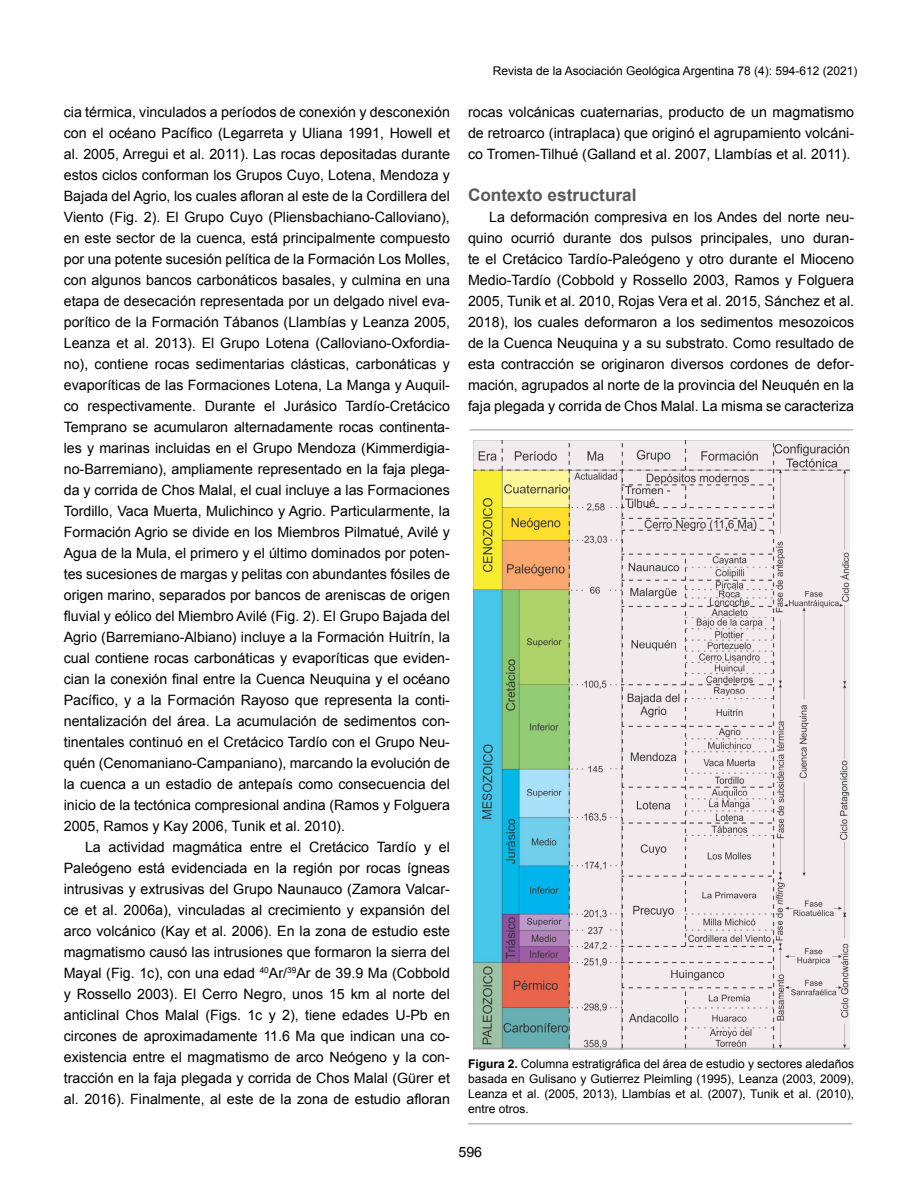
<style>
.page{position:relative;width:918px;height:1188px;background:#fff}
.page>*{position:absolute;margin:0;border:0;box-sizing:border-box;transform-origin:0 0}
.subtitulos{font:700 17.25px "Arial";color:#58595b}
.textos_san_serif{font:14.25px/21px "Arial";color:#000;text-align:justify}
.epigrafes{font:12px/15px "Arial";color:#000;text-align:justify}
.s1{font-weight:700}
</style>
<div class="page">
<img style="left:474px;top:441px;width:375px;height:609px">
<hr style="left:468px;top:1123px;width:384px;height:1px;background:#939598">
<hr style="left:470px;top:430px;width:383px;height:1px;background:#939598">
<p class="textos_san_serif" style="left:64px;top:102px;width:388px">cia térmica, vinculados a períodos de conexión y desconexión con el océano Pacífico (Legarreta y Uliana 1991, Howell et al. 2005, Arregui et al. 2011). Las rocas depositadas durante estos ciclos conforman los Grupos Cuyo, Lotena, Mendoza y Bajada del Agrio, los cuales afloran al este de la Cordillera del Viento (Fig. 2). El Grupo Cuyo (Pliensbachiano-Calloviano), en este sector de la cuenca, está principalmente compuesto por una potente sucesión pelítica de la Formación Los Molles, con algunos bancos carbonáticos basales, y culmina en una etapa de desecación representada por un delgado nivel eva&shy;porítico de la Formación Tábanos (Llambías y Leanza 2005, Leanza et al. 2013). El Grupo Lotena (Calloviano-Oxfordia&shy;no), contiene rocas sedimentarias clásticas, carbonáticas y evaporíticas de las Formaciones Lotena, La Manga y Auquil&shy;co respectivamente. Durante el Jurásico Tardío-Cretácico Temprano se acumularon alternadamente rocas continenta&shy;les y marinas incluidas en el Grupo Mendoza (Kimmerdigia&shy;no-Barremiano), ampliamente representado en la faja plega&shy;da y corrida de Chos Malal, el cual incluye a las Formaciones Tordillo, Vaca Muerta, Mulichinco y Agrio. Particularmente, la Formación Agrio se divide en los Miembros Pilmatué, Avilé y Agua de la Mula, el primero y el último dominados por poten&shy;tes sucesiones de margas y pelitas con abundantes fósiles de origen marino, separados por bancos de areniscas de origen fluvial y eólico del Miembro Avilé (Fig. 2). El Grupo Bajada del Agrio (Barremiano-Albiano) incluye a la Formación Huitrín, la cual contiene rocas carbonáticas y evaporíticas que eviden&shy;cian la conexión final entre la Cuenca Neuquina y el océano Pacífico, y a la Formación Rayoso que representa la conti&shy;nentalización del área. La acumulación de sedimentos con&shy;tinentales continuó en el Cretácico Tardío con el Grupo Neu&shy;quén (Cenomaniano-Campaniano), marcando la evolución de la cuenca a un estadio de antepaís como consecuencia del inicio de la tectónica compresional andina (Ramos y Folguera 2005, Ramos y Kay 2006, Tunik et al. 2010).</p>
<p class="textos_san_serif" style="left:64px;top:837px;width:388px;text-indent:21px">La actividad magmática entre el Cretácico Tardío y el Paleógeno está evidenciada en la región por rocas ígneas intrusivas y extrusivas del Grupo Naunauco (Zamora Valcar&shy;ce et al. 2006a), vinculadas al crecimiento y expansión del arco volcánico (Kay et al. 2006). En la zona de estudio este magmatismo causó las intrusiones que formaron la sierra del Mayal (Fig. 1c), con una edad <sup>40</sup>Ar/<sup>39</sup>Ar de 39.9 Ma (Cobbold y Rossello 2003). El Cerro Negro, unos 15 km al norte del anticlinal Chos Malal (Figs. 1c y 2), tiene edades U-Pb en circones de aproximadamente 11.6 Ma que indican una co&shy;existencia entre el magmatismo de arco Neógeno y la con&shy;tracción en la faja plegada y corrida de Chos Malal (Gürer et al. 2016). Finalmente, al este de la zona de estudio afloran</p>
<p class="epigrafes" style="left:493px;top:63px;width:366px">Revista de la Asociación Geológica Argentina 78 (4): 594-612 (2021)</p>
<p class="textos_san_serif" style="left:468px;top:102px;width:388px">rocas volcánicas cuaternarias, producto de un magmatismo de retroarco (intraplaca) que originó el agrupamiento volcáni&shy;co Tromen-Tilhué (Galland et al. 2007, Llambías et al. 2011).</p>
<p class="subtitulos" style="left:468px;top:183px;width:170px">Contexto estructural</p>
<p class="textos_san_serif" style="left:468px;top:207px;width:388px;text-indent:21px">La deformación compresiva en los Andes del norte neu&shy;quino ocurrió durante dos pulsos principales, uno duran&shy;te el Cretácico Tardío-Paleógeno y otro durante el Mioceno Medio-Tardío (Cobbold y Rossello 2003, Ramos y Folguera 2005, Tunik et al. 2010, Rojas Vera et al. 2015, Sánchez et al.<br>2018), los cuales deformaron a los sedimentos mesozoicos de la Cuenca Neuquina y a su substrato. Como resultado de esta contracción se originaron diversos cordones de defor&shy;mación, agrupados al norte de la provincia del Neuquén en la faja plegada y corrida de Chos Malal. La misma se caracteriza</p>
<p class="epigrafes" style="left:468px;top:1056px;width:388px"><span class="s1">Figura 2.</span> Columna estratigráfica del área de estudio y sectores aledaños basada en Gulisano y Gutierrez Pleimling (1995), Leanza (2003, 2009), Leanza et al. (2005, 2013), Llambías et al. (2007), Tunik et al. (2010), entre otros.</p>
<p class="textos_san_serif" style="left:458px;top:1141px;width:25px">596</p>
</div>
